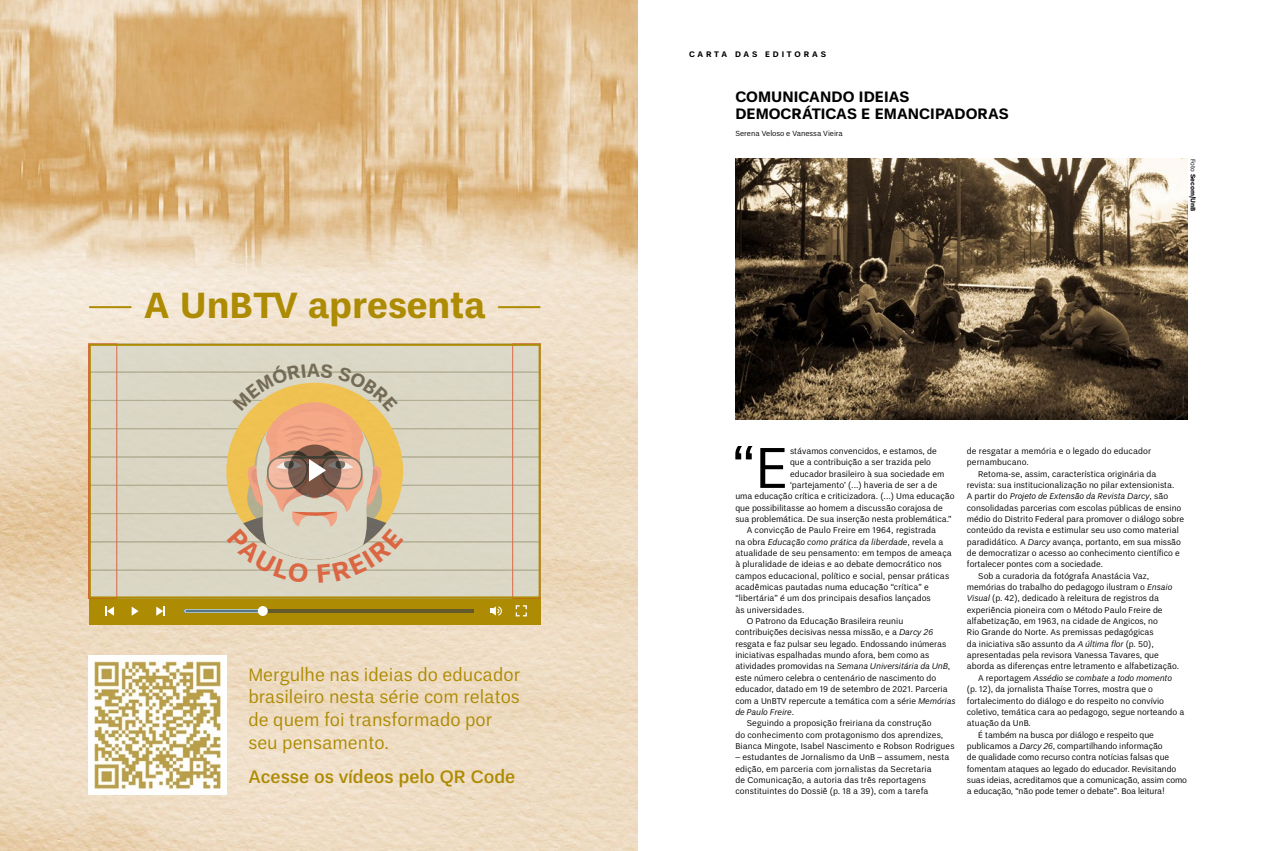
<style>
.page{position:relative;width:1276px;height:851px;background:#fff}
.page>*{position:absolute;margin:0;border:0;box-sizing:border-box;transform-origin:0 0}
.t1{font:58.1px "Un B Pro";color:#000}
.t2{font:700 36.1px "Un B Pro";color:#ad8b03}
.t3{font:18px/22.7px "Un B Pro";color:#ad8b03}
.t4{font:500 18px "Un B Pro";color:#ad8b03}
.t5{font:700 15px/17px "Un B Pro";color:#000}
.t6{font:8.5px/11.3px "Un B Pro";color:#000}
.t7{font:italic 8.5px "Un B Pro";color:#000}
.t8{font:700 8px "Un B Pro";letter-spacing:.35em;color:#000}
.t9{font:7.5px "Un B Pro";color:#000}
.t10{font:700 6.5px "Un B Pro";letter-spacing:.005em;color:#000}
.s1{font-weight:400}
.s2{font-style:normal}
.s3{font-style:italic}
</style>
<div class="page">
<img style="left:0;top:0;width:638px;height:850px">
<img style="left:735px;top:159px;width:452px;height:261px">
<img style="left:89px;top:655px;width:137px;height:139px">
<div style="left:89px;top:598px;width:451px;height:26px;background:#ad8b03"></div>
<svg style="left:132px;top:607px;width:7px;height:8px"></svg>
<svg style="left:156px;top:606px;width:8px;height:9px"></svg>
<svg style="left:106px;top:606px;width:8px;height:9px"></svg>
<svg style="left:185px;top:609px;width:289px;height:3px"></svg>
<div style="left:258px;top:606px;width:10px;height:10px;background:#fff;border-radius:50%"></div>
<svg style="left:490px;top:606px;width:12px;height:9px"></svg>
<svg style="left:516px;top:605px;width:11px;height:11px"></svg>
<div style="left:89px;top:344px;width:451px;height:254px;background:#d7d8ca"></div>
<div style="left:89px;top:344px;width:451px;height:28px;border:1px solid #a4a68b"></div>
<div style="left:89px;top:372px;width:451px;height:28px;border:1px solid #a4a68b"></div>
<div style="left:89px;top:400px;width:451px;height:29px;border:1px solid #a4a68b"></div>
<div style="left:89px;top:428px;width:451px;height:29px;border:1px solid #a4a68b"></div>
<div style="left:89px;top:457px;width:451px;height:28px;border:1px solid #a4a68b"></div>
<div style="left:89px;top:485px;width:451px;height:28px;border:1px solid #a4a68b"></div>
<div style="left:89px;top:513px;width:451px;height:29px;border:1px solid #a4a68b"></div>
<div style="left:89px;top:541px;width:451px;height:29px;border:1px solid #a4a68b"></div>
<div style="left:89px;top:570px;width:451px;height:28px;border:1px solid #a4a68b"></div>
<div style="left:512px;top:344px;width:28px;height:254px;border:1px solid #d84b26"></div>
<div style="left:89px;top:344px;width:451px;height:254px;border:2px solid #ad8b03"></div>
<hr style="left:90px;top:306px;width:41px;height:2px;background:#ad8b03">
<hr style="left:499px;top:306px;width:40px;height:2px;background:#ad8b03">
<svg style="left:226px;top:370px;width:177px;height:202px"></svg>
<h2 class="t2" style="left:144px;top:284px;width:343px">A UnBTV apresenta</h2>
<h3 class="t3" style="left:248px;top:663px;width:273px">Mergulhe nas ideias do educador brasileiro nesta série com relatos de quem foi transformado por seu pensamento.</h3>
<h3 class="t4" style="left:248px;top:762px;width:268px">Acesse os vídeos pelo QR Code</h3>
<p class="t8" style="left:689px;top:49px;width:138px">CARTA DAS EDITORAS</p>
<h3 class="t5" style="left:735px;top:88px;width:275px">COMUNICANDO IDEIAS<br>DEMOCRÁTICAS E EMANCIPADORAS</h3>
<p class="t9" style="left:735px;top:129px;width:109px">Serena Veloso e Vanessa Vieira</p>
<p class="t10" style="left:1196px;top:159px;width:54px;rotate:90deg"><span class="s1">Foto</span> Secom/UnB</p>
<h1 class="t1" style="left:732px;top:434px;width:59px">“E</h1>
<p class="t6" style="left:790px;top:445px;width:148px">stávamos convencidos, e estamos, de</p>
<p class="t6" style="left:790px;top:456px;width:143px">que a contribuição a ser trazida pelo</p>
<p class="t6" style="left:790px;top:468px;width:156px">educador brasileiro à sua sociedade em</p>
<p class="t6" style="left:790px;top:479px;width:149px">‘partejamento’ (...) haveria de ser a de</p>
<p class="t6" style="left:735px;top:490px;width:221px">uma educação crítica e criticizadora. (...) Uma educação</p>
<p class="t6" style="left:735px;top:502px;width:209px">que possibilitasse ao homem a discussão corajosa de</p>
<p class="t6" style="left:735px;top:513px;width:218px">sua problemática. De sua inserção nesta problemática.”</p>
<p class="t6" style="left:746px;top:524px;width:191px">A convicção de Paulo Freire em 1964, registrada</p>
<p class="t7" style="left:735px;top:536px;width:210px"><span class="s2">na obra</span> Educação como prática da liberdade<span class="s2">, revela a</span></p>
<p class="t6" style="left:735px;top:547px;width:218px">atualidade de seu pensamento: em tempos de ameaça</p>
<p class="t6" style="left:735px;top:558px;width:208px">à pluralidade de ideias e ao debate democrático nos</p>
<p class="t6" style="left:735px;top:570px;width:215px">campos educacional, político e social, pensar práticas</p>
<p class="t6" style="left:735px;top:581px;width:195px">acadêmicas pautadas numa educação “crítica” e</p>
<p class="t6" style="left:735px;top:592px;width:197px">“libertária” é um dos principais desafios lançados</p>
<p class="t6" style="left:735px;top:604px;width:71px">às universidades.</p>
<p class="t6" style="left:746px;top:615px;width:158px">O Patrono da Educação Brasileira reuniu</p>
<p class="t6" style="left:735px;top:626px;width:199px">contribuições decisivas nessa missão, e a <span class="s3">Darcy 26</span></p>
<p class="t6" style="left:735px;top:638px;width:212px">resgata e faz pulsar seu legado. Endossando inúmeras</p>
<p class="t6" style="left:735px;top:649px;width:196px">iniciativas espalhadas mundo afora, bem como as</p>
<p class="t7" style="left:735px;top:661px;width:216px"><span class="s2">atividades promovidas na</span> Semana Universitária da UnB<span class="s2">,</span></p>
<p class="t6" style="left:735px;top:672px;width:202px">este número celebra o centenário de nascimento do</p>
<p class="t6" style="left:735px;top:683px;width:214px">educador, datado em 19 de setembro de 2021. Parceria</p>
<p class="t6" style="left:735px;top:694px;width:222px">com a UnBTV repercute a temática com a série <span class="s3">Memórias</span></p>
<p class="t7" style="left:735px;top:706px;width:60px">de Paulo Freire<span class="s2">.</span></p>
<p class="t6" style="left:746px;top:717px;width:187px">Seguindo a proposição freiriana da construção</p>
<p class="t6" style="left:735px;top:728px;width:209px">do conhecimento com protagonismo dos aprendizes,</p>
<p class="t6" style="left:735px;top:740px;width:221px">Bianca Mingote, Isabel Nascimento e Robson Rodrigues</p>
<p class="t6" style="left:735px;top:751px;width:216px">– estudantes de Jornalismo da UnB – assumem, nesta edição, em parceria com jornalistas da Secretaria<br>de Comunicação, a autoria das três reportagens constituintes do Dossiê (p. 18 a 39), com a tarefa</p>
<p class="t6" style="left:967px;top:445px;width:186px">de resgatar a memória e o legado do educador pernambucano.</p>
<p class="t6" style="left:978px;top:468px;width:180px">Retoma-se, assim, característica originária da</p>
<p class="t6" style="left:967px;top:479px;width:209px">revista: sua institucionalização no pilar extensionista.</p>
<p class="t7" style="left:967px;top:491px;width:203px"><span class="s2">A partir do</span> Projeto de Extensão da Revista Darcy<span class="s2">, são</span></p>
<p class="t6" style="left:967px;top:502px;width:216px">consolidadas parcerias com escolas públicas de ensino</p>
<p class="t6" style="left:967px;top:513px;width:219px">médio do Distrito Federal para promover o diálogo sobre</p>
<p class="t6" style="left:967px;top:524px;width:213px">conteúdo da revista e estimular seu uso como material</p>
<p class="t6" style="left:967px;top:536px;width:216px">paradidático. A <span class="s3">Darcy</span> avança, portanto, em sua missão</p>
<p class="t6" style="left:967px;top:547px;width:214px">de democratizar o acesso ao conhecimento científico e</p>
<p class="t6" style="left:967px;top:558px;width:138px">fortalecer pontes com a sociedade.</p>
<p class="t6" style="left:978px;top:570px;width:172px">Sob a curadoria da fotógrafa Anastácia Vaz,</p>
<p class="t6" style="left:967px;top:581px;width:207px">memórias do trabalho do pedagogo ilustram o <span class="s3">Ensaio</span></p>
<p class="t6" style="left:967px;top:592px;width:194px"><span class="s3">Visual</span> (p. 42), dedicado à releitura de registros da</p>
<p class="t6" style="left:967px;top:604px;width:197px">experiência pioneira com o Método Paulo Freire de</p>
<p class="t6" style="left:967px;top:615px;width:192px">alfabetização, em 1963, na cidade de Angicos, no</p>
<p class="t6" style="left:967px;top:626px;width:188px">Rio Grande do Norte. As premissas pedagógicas</p>
<p class="t6" style="left:967px;top:638px;width:188px">da iniciativa são assunto da <span class="s3">A última flor</span> (p. 50),</p>
<p class="t6" style="left:967px;top:649px;width:193px">apresentadas pela revisora Vanessa Tavares, que</p>
<p class="t6" style="left:967px;top:660px;width:214px">aborda as diferenças entre letramento e alfabetização.</p>
<p class="t7" style="left:978px;top:672px;width:195px"><span class="s2">A reportagem</span> Assédio se combate a todo momento</p>
<p class="t6" style="left:967px;top:683px;width:188px">(p. 12), da jornalista Thaíse Torres, mostra que o</p>
<p class="t6" style="left:967px;top:694px;width:199px">fortalecimento do diálogo e do respeito no convívio</p>
<p class="t6" style="left:967px;top:706px;width:219px">coletivo, temática cara ao pedagogo, segue norteando a</p>
<p class="t6" style="left:967px;top:717px;width:66px">atuação da UnB.</p>
<p class="t6" style="left:978px;top:728px;width:177px">É também na busca por diálogo e respeito que</p>
<p class="t6" style="left:967px;top:740px;width:197px">publicamos a <span class="s3">Darcy 26</span>, compartilhando informação</p>
<p class="t6" style="left:967px;top:751px;width:204px">de qualidade como recurso contra notícias falsas que</p>
<p class="t6" style="left:967px;top:762px;width:211px">fomentam ataques ao legado do educador. Revisitando</p>
<p class="t6" style="left:967px;top:774px;width:222px">suas ideias, acreditamos que a comunicação, assim como</p>
<p class="t6" style="left:967px;top:785px;width:199px">a educação, “não pode temer o debate”. Boa leitura!</p>
</div>
